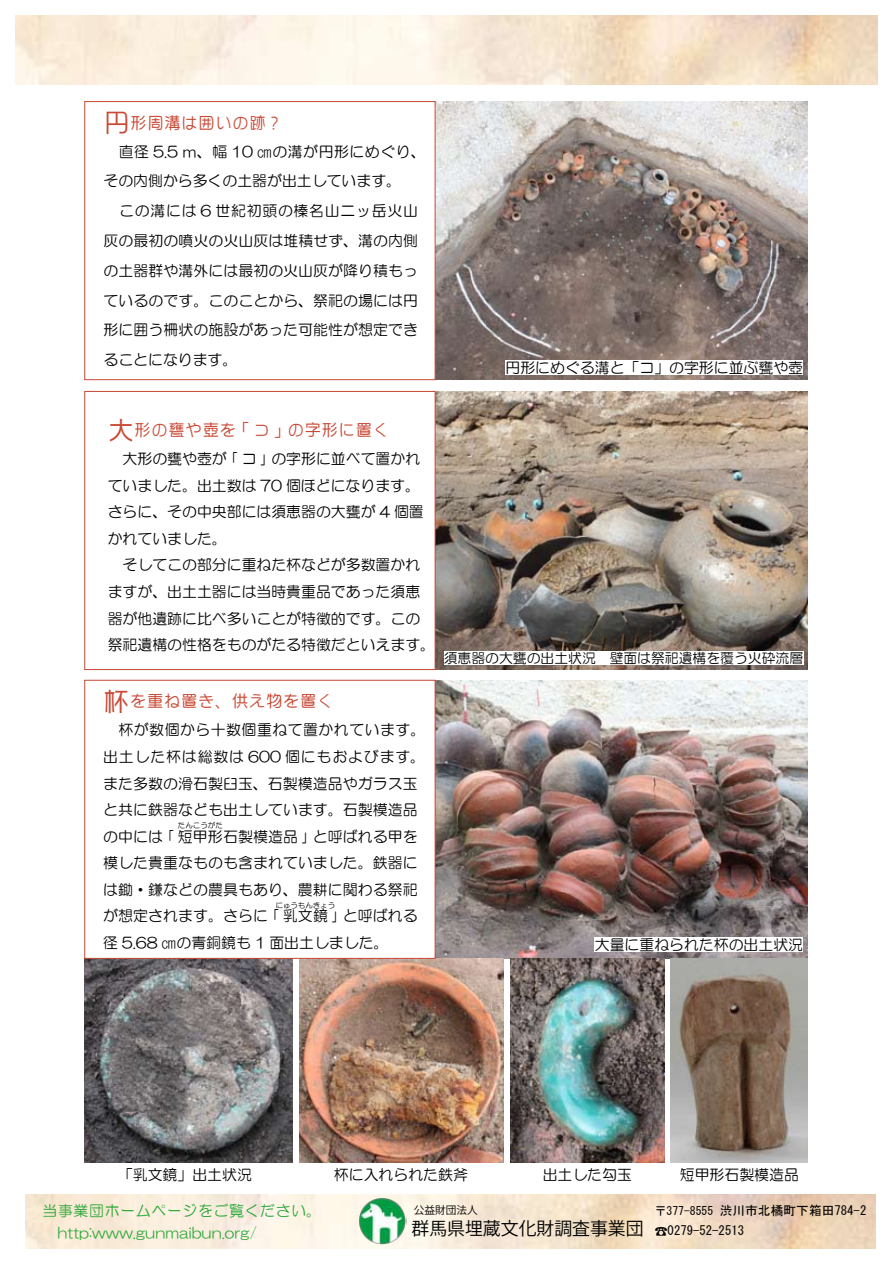
<style>
.page{position:relative;width:893px;height:1263px;background:#fff}
.page>*{position:absolute;margin:0;border:0;box-sizing:border-box;transform-origin:0 0}
.t1{font:17.85px "Koz Go Pro";color:#000}
.t2{font:16.95px "DFPOP Mix W3 WIN RKSJ H";color:#c94935}
.t3{font:14.85px/26.5px "HG Maru Gothic MPRO";letter-spacing:.005em;color:#000}
.t4{font:14.85px/21.3px "HG Maru Gothic MPRO";letter-spacing:.045em;color:#2ba738}
.t5{font:13.8px "HG Maru Gothic MPRO";color:#000}
.t6{font:12.75px "MS Gothic";color:#000}
.t7{font:11.7px "MS Gothic";color:#000}
.t8{font:10.65px "Koz Go Pro";color:#000}
.t9{font:7.5px "HG Maru Gothic MPRO";color:#000}
.s1{font-size:26.55px}
.s2{font-family:"Koz Go Pro"}
</style>
<div class="page">
<img style="left:359px;top:1197px;width:48px;height:47px">
<img style="left:435px;top:101px;width:373px;height:279px">
<img style="left:435px;top:391px;width:373px;height:279px">
<img style="left:435px;top:680px;width:373px;height:278px">
<img style="left:85px;top:959px;width:208px;height:204px">
<img style="left:299px;top:959px;width:204px;height:204px">
<img style="left:510px;top:959px;width:154px;height:204px">
<img style="left:671px;top:959px;width:137px;height:204px">
<div style="left:85px;top:391px;width:350px;height:279px;border:1px solid #c94935"></div>
<div style="left:85px;top:101px;width:350px;height:279px;border:1px solid #c94935"></div>
<div style="left:505px;top:360px;width:298px;height:15px;background:#fff"></div>
<div style="left:444px;top:651px;width:359px;height:13px;background:#fff"></div>
<div style="left:595px;top:937px;width:208px;height:15px;background:#fff"></div>
<p class="t2" style="left:103px;top:114px;width:181px"><span class="s1">円</span>形周溝は囲いの跡?</p>
<p class="t3" style="left:103px;top:136px;width:324px;line-height:29.7px">　直径 5.5 ｍ、幅 10 ㎝の溝が円形にめぐり、その内側から多くの土器が出土しています。<br>　この溝には 6 世紀初頭の榛名山二ッ岳火山灰の最初の噴火の火山灰は堆積せず、溝の内側の土器群や溝外には最初の火山灰が降り積もっているのです。このことから、祭祀の場には円形に囲う柵状の施設があった可能性が想定できることになります。</p>
<p class="t2" style="left:108px;top:422px;width:283px"><span class="s1">大</span>形の甕や壺を｢コ｣の字形に置く</p>
<p class="t3" style="left:108px;top:445px;width:329px">　大形の甕や壺が｢コ｣の字形に並べて置かれていました。出土数は 70 個ほどになります。さらに、その中央部には須恵器の大甕が 4 個置かれていました。<br>　そしてこの部分に重ねた杯などが多数置かれますが、出土土器には当時貴重品であった須恵器が他遺跡に比べ多いことが特徴的です。この祭祀遺構の性格をものがたる特徴だといえます。</p>
<p class="t2" style="left:103px;top:693px;width:232px"><span class="s1">杯</span>を重ね置き、供え物を置く</p>
<p class="t3" style="left:103px;top:717px;width:324px">　杯が数個から十数個重ねて置かれています。出土した杯は総数は 600 個にもおよびます。また多数の滑石製臼玉、石製模造品やガラス玉と共に鉄器なども出土しています。石製模造品の中には｢短甲形石製模造品｣と呼ばれる甲を</p>
<p class="t9" style="left:178px;top:821px;width:46px">たんこうがた</p>
<p class="t3" style="left:103px;top:850px;width:316px;text-align:justify">模した貴重なものも含まれていました。鉄器には鋤・鎌などの農具もあり、農耕に関わる祭祀が想定されます。さらに｢乳文鏡｣と呼ばれる</p>
<p class="t9" style="left:276px;top:901px;width:61px">にゅうもんきょう</p>
<p class="t3" style="left:103px;top:929px;width:287px">径 5.68 ㎝の青銅鏡も 1 面出土しました。</p>
<p class="t3" style="left:505px;top:354px;width:299px">円形にめぐる溝と「コ」の字形に並ぶ甕や壺</p>
<p class="t5" style="left:444px;top:651px;width:361px">須恵器の大甕の出土状況　壁面は祭祀遺構を覆う火砕流層</p>
<p class="t3" style="left:595px;top:931px;width:210px">大量に重ねられた杯の出土状況</p>
<p class="t3" style="left:118px;top:1161px;width:135px">「乳文鏡」出土状況</p>
<p class="t4" style="left:43px;top:1200px;width:280px">当事業団ホームページをご覧ください。　http:www.gunmaibun.org/</p>
<p class="t3" style="left:334px;top:1161px;width:135px">杯に入れられた鉄斧</p>
<p class="t3" style="left:543px;top:1161px;width:91px">出土した勾玉</p>
<p class="t3" style="left:680px;top:1161px;width:121px">短甲形石製模造品</p>
<p class="t8" style="left:414px;top:1203px;width:65px">公益財団法人</p>
<p class="t1" style="left:411px;top:1217px;width:234px">群馬県埋蔵文化財調査事業団</p>
<p class="t6" style="left:720px;top:1204px;width:148px">渋川市北橘町下箱田784-2</p>
<p class="t7" style="left:655px;top:1205px;width:60px">〒377-8555</p>
<p class="t6" style="left:655px;top:1224px;width:91px"><span class="s2">☎</span>0279-52-2513</p>
</div>
